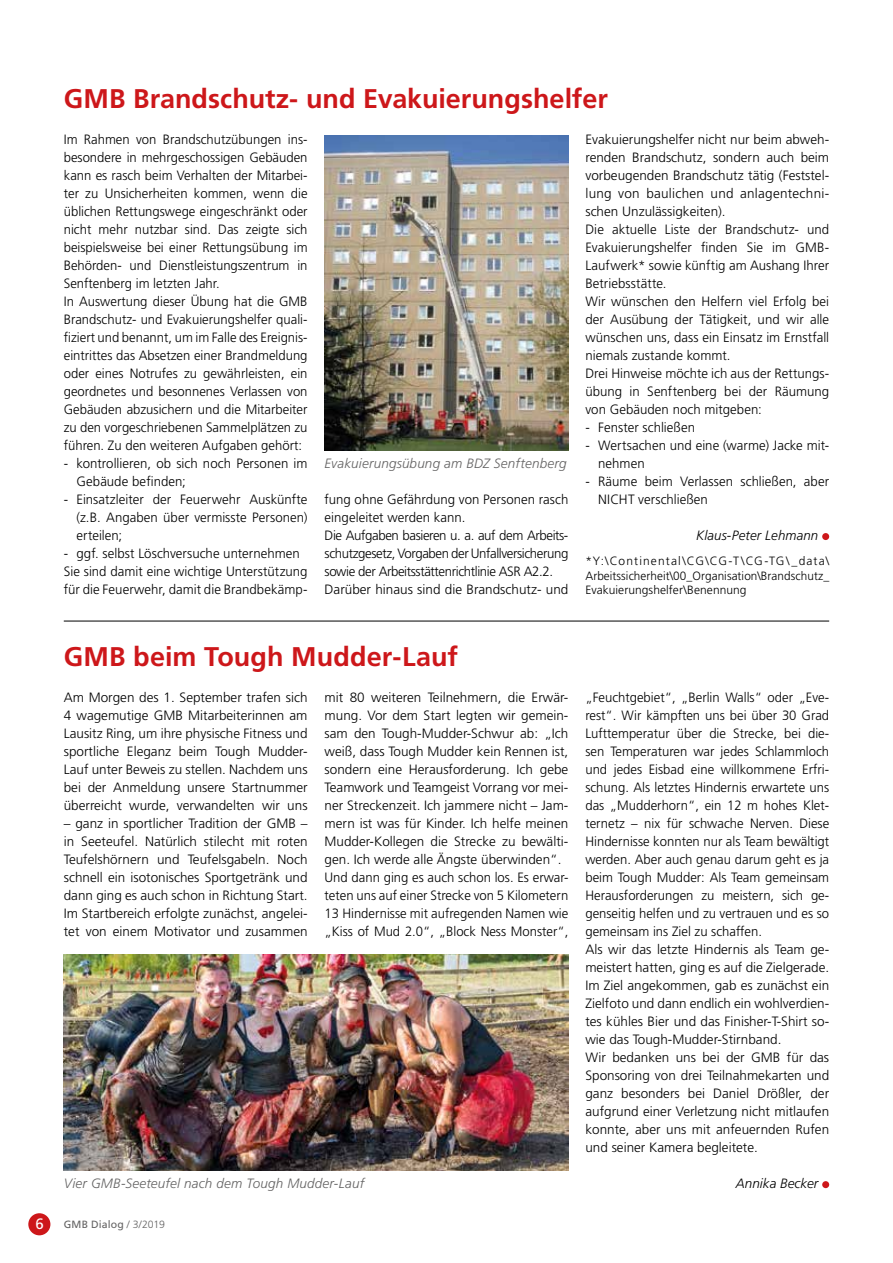
<style>
.page{position:relative;width:893px;height:1263px;background:#fff}
.page>*{position:absolute;margin:0;border:0;box-sizing:border-box;transform-origin:0 0}
.t1{font:700 27px "Frutiger LT Std";color:#cd171a}
.t2{font:15px "Frutiger LT Std";color:#fff}
.t3{font:300 13.5px/18px "Frutiger LT Std";color:#000}
.t4{font:300 13.5px/18px "Frutiger LT Std";letter-spacing:-.03em;color:#000}
.t5{font:italic 300 13.5px "Frutiger LT Std";letter-spacing:.015em;color:#646363}
.t6{font:italic 300 13.5px "Frutiger LT Std";letter-spacing:.005em;color:#000}
.t7{font:300 12px/14.4px "Frutiger LT Std";letter-spacing:.005em;color:#000;text-align:justify}
.t8{font:10.5px "Frutiger LT Std";letter-spacing:.015em;color:#646363}
.s1{font-weight:300}
</style>
<div class="page">
<div style="left:28px;top:1213px;width:22px;height:22px;background:#cd171a;border-radius:50%"></div>
<div style="left:822px;top:1181px;width:7px;height:7px;background:#cd171a;border-radius:50%"></div>
<img style="left:64px;top:954px;width:504px;height:216px">
<div style="left:822px;top:533px;width:7px;height:7px;background:#cd171a;border-radius:50%"></div>
<hr style="left:64px;top:621px;width:765px;height:1px;background:#000">
<img style="left:325px;top:135px;width:243px;height:315px">
<h1 class="t1" style="left:64px;top:83px;width:546px">GMB Brandschutz- und Evakuierungshelfer</h1>
<p class="t3" style="left:64px;top:131px;width:245px">Im Rahmen von Brandschutzübungen ins&shy;besondere in mehrgeschossigen Gebäuden kann es rasch beim Verhalten der Mitarbei&shy;ter zu Unsicherheiten kommen, wenn die üblichen Rettungswege eingeschränkt oder nicht mehr nutzbar sind. Das zeigte sich beispielsweise bei einer Rettungsübung im Behörden- und Dienstleistungszentrum in Senftenberg im letzten Jahr.<br>In Auswertung dieser Übung hat die GMB Brandschutz- und Evakuierungshelfer quali&shy;fiziert und benannt, um im Falle des Ereignis&shy;eintrittes das Absetzen einer Brandmeldung oder eines Notrufes zu gewährleisten, ein geordnetes und besonnenes Verlassen von Gebäuden abzusichern und die Mitarbeiter zu den vorgeschriebenen Sammelplätzen zu führen. Zu den weiteren Aufgaben gehört:</p>
<p class="t3" style="left:77px;top:455px;width:233px;text-indent:-13px">- kontrollieren, ob sich noch Personen im<br>Gebäude befinden;</p>
<p class="t3" style="left:77px;top:491px;width:233px;text-align:justify;text-indent:-13px">- Einsatzleiter der Feuerwehr Auskünfte (z.B. Angaben über vermisste Personen) erteilen;</p>
<p class="t3" style="left:64px;top:545px;width:245px">- ggf. selbst Löschversuche unternehmen<br>Sie sind damit eine wichtige Unterstützung für die Feuerwehr, damit die Brandbekämp-</p>
<p class="t5" style="left:325px;top:456px;width:244px">Evakuierungsübung am BDZ Senftenberg</p>
<p class="t4" style="left:325px;top:491px;width:245px">fung ohne Gefährdung von Personen rasch eingeleitet werden kann.<br>Die Aufgaben basieren u. a. auf dem Arbeits&shy;schutzgesetz, Vorgaben der Unfallversicherung sowie der Arbeitsstättenrichtlinie ASR A2.2.<br>Darüber hinaus sind die Brandschutz- und</p>
<p class="t3" style="left:585px;top:131px;width:245px">Evakuierungshelfer nicht nur beim abweh&shy;renden Brandschutz, sondern auch beim vorbeugenden Brandschutz tätig (Feststel&shy;lung von baulichen und anlagentechni&shy;schen Unzulässigkeiten).<br>Die aktuelle Liste der Brandschutz- und Evakuierungshelfer finden Sie im GMB-Laufwerk* sowie künftig am Aushang Ihrer Betriebsstätte.<br>Wir wünschen den Helfern viel Erfolg bei der Ausübung der Tätigkeit, und wir alle wünschen uns, dass ein Einsatz im Ernstfall niemals zustande kommt.<br>Drei Hinweise möchte ich aus der Rettungs&shy;übung in Senftenberg bei der Räumung von Gebäuden noch mitgeben:</p>
<p class="t3" style="left:585px;top:419px;width:111px">- Fenster schließen</p>
<p class="t3" style="left:598px;top:437px;width:233px;text-indent:-13px">- Wertsachen und eine (warme) Jacke mit&shy;nehmen</p>
<p class="t3" style="left:598px;top:473px;width:233px;text-indent:-13px">- Räume beim Verlassen schließen, aber<br>NICHT verschließen</p>
<p class="t6" style="left:696px;top:528px;width:124px">Klaus-Peter Lehmann</p>
<p class="t7" style="left:585px;top:554px;width:245px">*Y:\Continental\CG\CG-T\CG-TG\_data\ Arbeitssicherheit\00_Organisation\Brandschutz_ Evakuierungshelfer\Benennung</p>
<h1 class="t1" style="left:64px;top:641px;width:396px">GMB beim Tough Mudder-Lauf</h1>
<p class="t3" style="left:64px;top:689px;width:245px;text-align:justify">Am Morgen des 1. September trafen sich 4 wagemutige GMB Mitarbeiterinnen am Lausitz Ring, um ihre physische Fitness und sportliche Eleganz beim Tough Mudder-Lauf unter Beweis zu stellen. Nachdem uns bei der Anmeldung unsere Startnummer überreicht wurde, verwandelten wir uns</p>
<p class="t3" style="left:64px;top:815px;width:245px;text-align:justify">– ganz in sportlicher Tradition der GMB – in Seeteufel. Natürlich stilecht mit roten Teufelshörnern und Teufelsgabeln. Noch schnell ein isotonisches Sportgetränk und dann ging es auch schon in Richtung Start.<br>Im Startbereich erfolgte zunächst, angelei&shy;tet von einem Motivator und zusammen</p>
<p class="t3" style="left:325px;top:688px;width:245px">mit 80 weiteren Teilnehmern, die Erwär&shy;mung. Vor dem Start legten wir gemein&shy;sam den Tough-Mudder-Schwur ab: „Ich weiß, dass Tough Mudder kein Rennen ist, sondern eine Herausforderung. Ich gebe Teamwork und Teamgeist Vorrang vor mei&shy;ner Streckenzeit. Ich jammere nicht – Jam&shy;mern ist was für Kinder. Ich helfe meinen Mudder-Kollegen die Strecke zu bewälti&shy;gen. Ich werde alle Ängste überwinden“.<br>Und dann ging es auch schon los. Es erwar&shy;teten uns auf einer Strecke von 5 Kilometern 13 Hindernisse mit aufregenden Namen wie „Kiss of Mud 2.0“, „Block Ness Monster“,</p>
<p class="t3" style="left:585px;top:689px;width:245px">„Feuchtgebiet“, „Berlin Walls“ oder „Eve&shy;rest“. Wir kämpften uns bei über 30 Grad Lufttemperatur über die Strecke, bei die&shy;sen Temperaturen war jedes Schlammloch und jedes Eisbad eine willkommene Erfri&shy;schung. Als letztes Hindernis erwartete uns das „Mudderhorn“, ein 12 m hohes Klet&shy;ternetz – nix für schwache Nerven. Diese Hindernisse konnten nur als Team bewältigt werden. Aber auch genau darum geht es ja beim Tough Mudder: Als Team gemeinsam Herausforderungen zu meistern, sich ge&shy;genseitig helfen und zu vertrauen und es so gemeinsam ins Ziel zu schaffen.<br>Als wir das letzte Hindernis als Team ge&shy;meistert hatten, ging es auf die Zielgerade.<br>Im Ziel angekommen, gab es zunächst ein Zielfoto und dann endlich ein wohlverdien&shy;tes kühles Bier und das Finisher-T-Shirt so&shy;wie das Tough-Mudder-Stirnband.<br>Wir bedanken uns bei der GMB für das Sponsoring von drei Teilnahmekarten und ganz besonders bei Daniel Drößler, der aufgrund einer Verletzung nicht mitlaufen konnte, aber uns mit anfeuernden Rufen und seiner Kamera begleitete.</p>
<p class="t6" style="left:736px;top:1176px;width:84px">Annika Becker</p>
<p class="t5" style="left:64px;top:1176px;width:302px">Vier GMB-Seeteufel nach dem Tough Mudder-Lauf</p>
<p class="t2" style="left:35px;top:1215px;width:10px">6</p>
<p class="t8" style="left:64px;top:1218px;width:103px">GMB Dialog <span class="s1">/ 3/2019</span></p>
</div>
